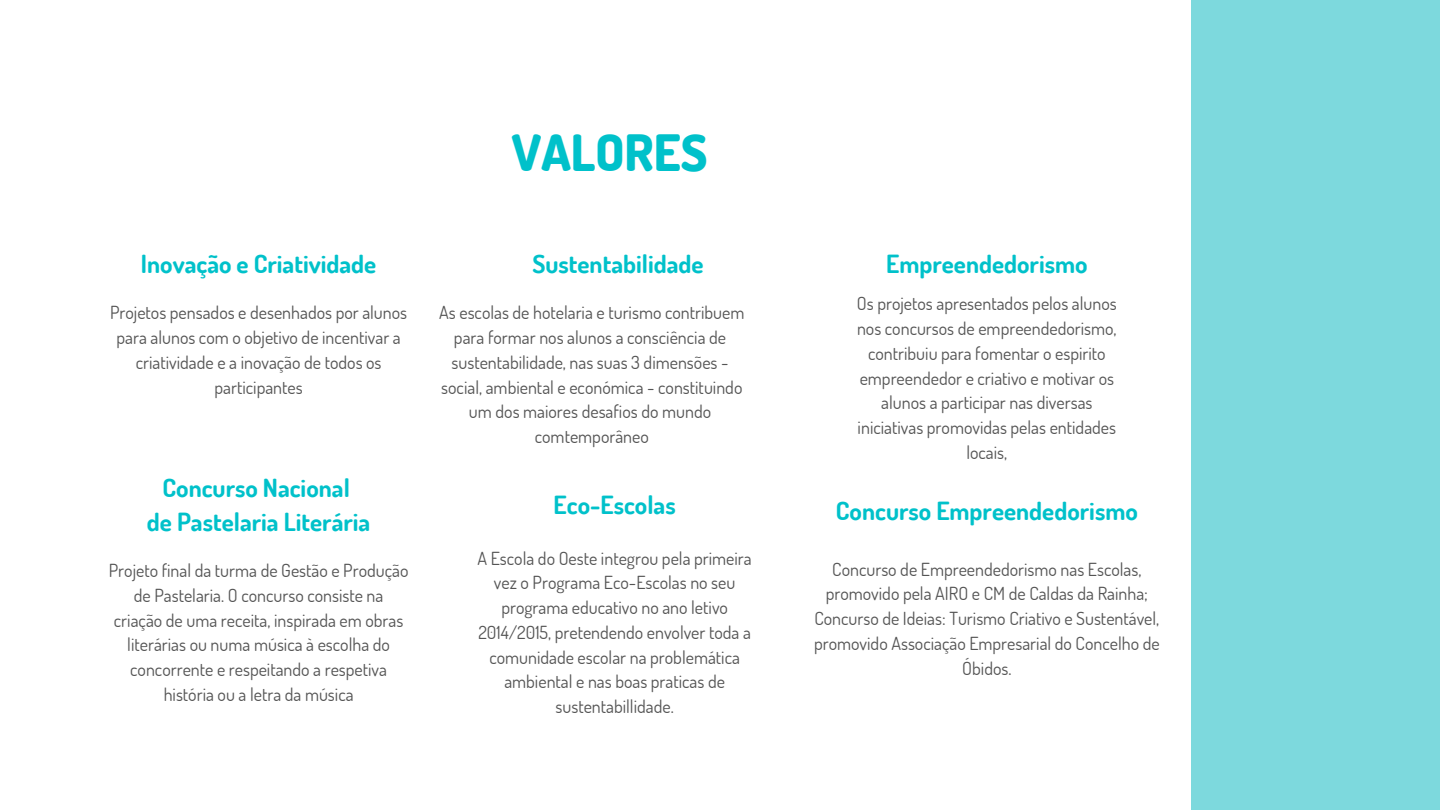
<style>
.page{position:relative;width:1440px;height:810px;background:#fff}
.page>*{position:absolute;margin:0;border:0;box-sizing:border-box;transform-origin:0 0}
.t1{font:800 50px "Dosis";color:#00c1ca}
.t2{font:700 25px "Dosis";color:#00c1ca}
.t3{font:18px/24.8px "Dosis";color:#545454;text-align:center}
</style>
<div class="page">
<div style="left:1191px;top:0;width:249px;height:810px;background:#7dd9dd"></div>
<p class="t1" style="left:512px;top:119px;width:197px">VALORES</p>
<p class="t2" style="left:141px;top:247px;width:237px">Inovação e Criatividade</p>
<p class="t2" style="left:532px;top:247px;width:173px">Sustentabilidade</p>
<p class="t2" style="left:886px;top:247px;width:203px">Empreendedorismo</p>
<p class="t3" style="left:110px;top:300px;width:299px">Projetos pensados e desenhados por alunos para alunos com o objetivo de incentivar a criatividade e a inovação de todos os participantes</p>
<p class="t3" style="left:439px;top:300px;width:307px">As escolas de hotelaria e turismo contribuem</p>
<p class="t3" style="left:454px;top:325px;width:274px">para formar nos alunos a consciência de</p>
<p class="t3" style="left:452px;top:349px;width:278px">sustentabilidade, nas suas 3 dimensões -</p>
<p class="t3" style="left:441px;top:374px;width:303px">social, ambiental e económica - constituindo</p>
<p class="t3" style="left:469px;top:399px;width:244px">um dos maiores desafios do mundo</p>
<p class="t3" style="left:535px;top:424px;width:116px">comtemporâneo</p>
<p class="t2" style="left:162px;top:471px;width:189px">Concurso Nacional</p>
<p class="t2" style="left:147px;top:506px;width:225px">de Pastelaria Literária</p>
<p class="t3" style="left:109px;top:558px;width:301px">Projeto final da turma de Gestão e Produção de Pastelaria. O concurso consiste na criação de uma receita, inspirada em obras literárias ou numa música à escolha do concorrente e respeitando a respetiva história ou a letra da música</p>
<p class="t2" style="left:554px;top:488px;width:124px">Eco-Escolas</p>
<p class="t3" style="left:478px;top:545px;width:276px">A Escola do Oeste integrou pela primeira vez o Programa Eco-Escolas no seu programa educativo no ano letivo 2014/2015, pretendendo envolver toda a comunidade escolar na problemática ambiental e nas boas praticas de sustentabillidade.</p>
<p class="t3" style="left:857px;top:291px;width:261px">Os projetos apresentados pelos alunos nos concursos de empreendedorismo, contribuiu para fomentar o espirito empreendedor e criativo e motivar os alunos a participar nas diversas iniciativas promovidas pelas entidades locais,</p>
<p class="t2" style="left:836px;top:494px;width:303px">Concurso Empreendedorismo</p>
<p class="t3" style="left:826px;top:556px;width:324px">Concurso de Empreendedorismo nas Escolas, promovido pela AIRO e CM de Caldas da Rainha;</p>
<p class="t3" style="left:814px;top:606px;width:347px">Concurso de Ideias: Turismo Criativo e Sustentável, promovido Associação Empresarial do Concelho de<br>Óbidos.</p>
</div>
